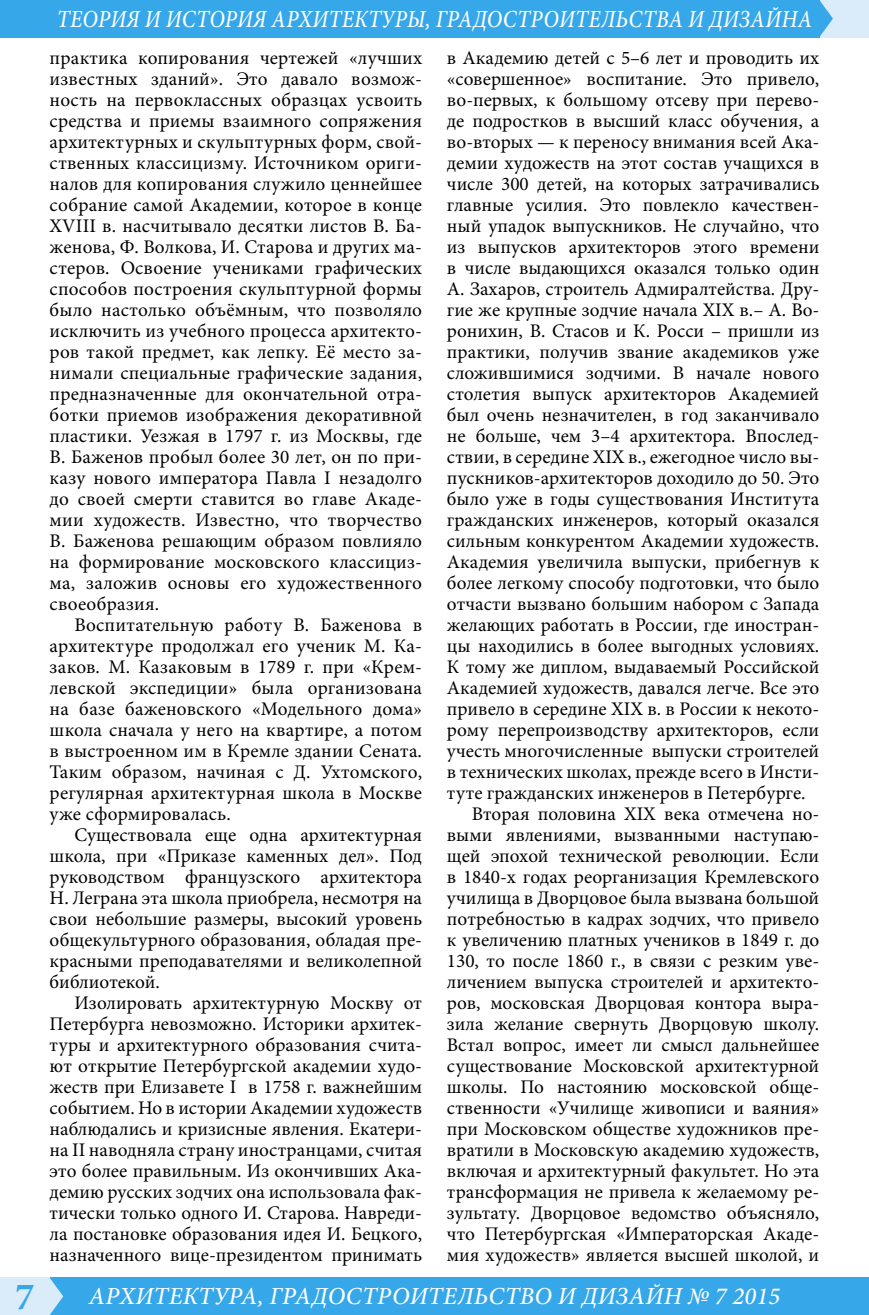
<style>
.page{position:relative;width:869px;height:1315px;background:#fff}
.page>*{position:absolute;margin:0;border:0;box-sizing:border-box;transform-origin:0 0}
.t1{font:700 38.5px "Minion Pro";color:#36a7e9}
.t2{font:italic 500 24.5px "Minion Pro";letter-spacing:.01em;color:#fff;scale:.88 1}
.t3{font:italic 500 24.5px "Minion Pro";letter-spacing:.01em;color:#fff}
.t4{font:19.25px/21px "Minion Pro";color:#000;text-align:justify}
</style>
<div class="page">
<div style="left:46px;top:1277px;width:822px;height:38px;background:#36a7e9"></div>
<div style="left:819px;top:0;width:49px;height:37px;background:#daebfa"></div>
<div style="left:0;top:1277px;width:50px;height:38px;background:#daebfa"></div>
<div style="left:0;top:0;width:819px;height:37px;background:#36a7e9"></div>
<svg style="left:50px;top:1278px;width:13px;height:37px"></svg>
<svg style="left:819px;top:0;width:13px;height:37px"></svg>
<p class="t2" style="left:57px;top:2px;width:859px">ТЕОРИЯ И ИСТОРИЯ АРХИТЕКТУРЫ, ГРАДОСТРОИТЕЛЬСТВА И ДИЗАЙНА</p>
<p class="t4" style="left:50px;top:47px;width:374px">практика копирования чертежей «лучших известных зданий». Это давало возмож&shy;ность на первоклассных образцах усвоить средства и приемы взаимного сопряжения архитектурных и скульптурных форм, свой&shy;ственных классицизму. Источником ориги&shy;налов для копирования служило ценнейшее собрание самой Академии, которое в конце XVIII в. насчитывало десятки листов В. Ба&shy;женова, Ф. Волкова, И. Старова и других ма&shy;стеров. Освоение учениками графических способов построения скульптурной формы было настолько объёмным, что позволяло исключить из учебного процесса архитекто&shy;ров такой предмет, как лепку. Её место за&shy;нимали специальные графические задания, предназначенные для окончательной отра&shy;ботки приемов изображения декоративной пластики. Уезжая в 1797 г. из Москвы, где В. Баженов пробыл более 30 лет, он по при&shy;казу нового императора Павла I незадолго до своей смерти ставится во главе Акаде&shy;мии художеств. Известно, что творчество В. Баженова решающим образом повлияло на формирование московского классициз&shy;ма, заложив основы его художественного своеобразия.</p>
<p class="t4" style="left:50px;top:614px;width:374px;text-indent:25px">Воспитательную работу В. Баженова в архитектуре продолжал его ученик М. Ка&shy;заков. М. Казаковым в 1789 г. при «Крем&shy;левской экспедиции» была организована на базе баженовского «Модельного дома» школа сначала у него на квартире, а потом в выстроенном им в Кремле здании Сената.<br>Таким образом, начиная с Д. Ухтомского, регулярная архитектурная школа в Москве уже сформировалась.</p>
<p class="t4" style="left:50px;top:824px;width:374px;text-indent:25px">Существовала еще одна архитектурная школа, при «Приказе каменных дел». Под руководством французского архитектора Н. Леграна эта школа приобрела, несмотря на свои небольшие размеры, высокий уровень общекультурного образования, обладая пре&shy;красными преподавателями и великолепной библиотекой.</p>
<p class="t4" style="left:50px;top:992px;width:374px;text-indent:25px">Изолировать архитектурную Москву от Петербурга невозможно. Историки архитек&shy;туры и архитектурного образования счита&shy;ют открытие Петербургской академии худо&shy;жеств при Елизавете I в 1758 г. важнейшим событием. Но в истории Академии художеств наблюдались и кризисные явления. Екатери&shy;на II наводняла страну иностранцами, считая это более правильным. Из окончивших Ака&shy;демию русских зодчих она использовала фак&shy;тически только одного И. Старова. Навреди&shy;ла постановке образования идея И. Бецкого, назначенного вице-президентом принимать</p>
<p class="t4" style="left:446px;top:47px;width:374px">в Академию детей с 5–6 лет и проводить их «совершенное» воспитание. Это привело, во-первых, к большому отсеву при перево&shy;де подростков в высший класс обучения, а во-вторых — к переносу внимания всей Ака&shy;демии художеств на этот состав учащихся в числе 300 детей, на которых затрачивались главные усилия. Это повлекло качествен&shy;ный упадок выпускников. Не случайно, что из выпусков архитекторов этого времени в числе выдающихся оказался только один А. Захаров, строитель Адмиралтейства. Дру&shy;гие же крупные зодчие начала XIX в.– А. Во&shy;ронихин, В. Стасов и К. Росси – пришли из практики, получив звание академиков уже сложившимися зодчими. В начале нового столетия выпуск архитекторов Академией был очень незначителен, в год заканчивало не больше, чем 3–4 архитектора. Впослед&shy;ствии, в середине XIX в., ежегодное число вы&shy;пускников-архитекторов доходило до 50. Это было уже в годы существования Института гражданских инженеров, который оказался сильным конкурентом Академии художеств.<br>Академия увеличила выпуски, прибегнув к более легкому способу подготовки, что было отчасти вызвано большим набором с Запада желающих работать в России, где иностран&shy;цы находились в более выгодных условиях.<br>К тому же диплом, выдаваемый Российской Академией художеств, давался легче. Все это привело в середине XIX в. в России к некото&shy;рому перепроизводству архитекторов, если учесть многочисленные выпуски строителей в технических школах, прежде всего в Инсти&shy;туте гражданских инженеров в Петербурге.</p>
<p class="t4" style="left:446px;top:803px;width:374px;text-indent:25px">Вторая половина XIX века отмечена но&shy;выми явлениями, вызванными наступаю&shy;щей эпохой технической революции. Если в 1840-х годах реорганизация Кремлевского училища в Дворцовое была вызвана большой потребностью в кадрах зодчих, что привело к увеличению платных учеников в 1849 г. до 130, то после 1860 г., в связи с резким уве&shy;личением выпуска строителей и архитекто&shy;ров, московская Дворцовая контора выра&shy;зила желание свернуть Дворцовую школу.<br>Встал вопрос, имеет ли смысл дальнейшее существование Московской архитектурной школы. По настоянию московской обще&shy;ственности «Училище живописи и ваяния» при Московском обществе художников пре&shy;вратили в Московскую академию художеств, включая и архитектурный факультет. Но эта трансформация не привела к желаемому ре&shy;зультату. Дворцовое ведомство объясняло, что Петербургская «Императорская Акаде&shy;мия художеств» является высшей школой, и</p>
<h1 class="t1" style="left:15px;top:1269px;width:21px">7</h1>
<p class="t3" style="left:89px;top:1279px;width:692px">АРХИТЕКТУРА, ГРАДОСТРОИТЕЛЬСТВО И ДИЗАЙН № 7 2015</p>
</div>
